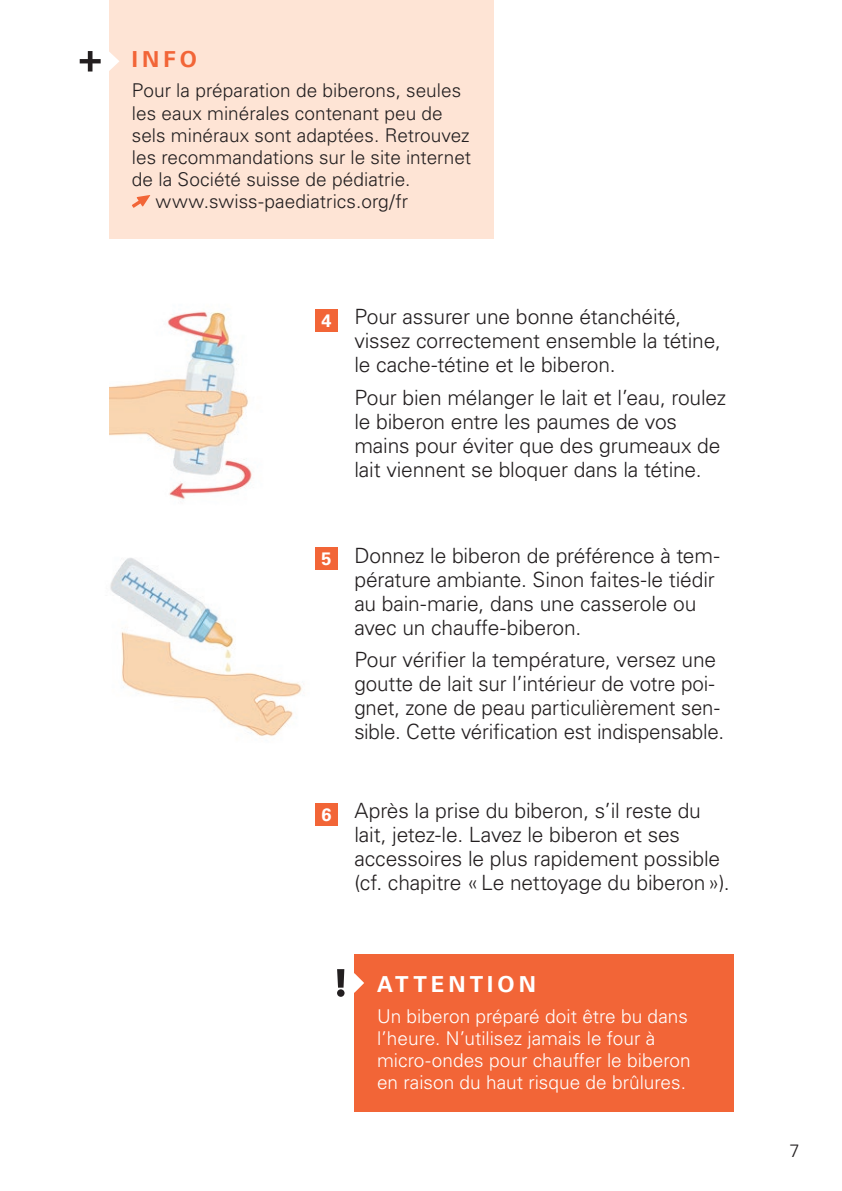
<style>
.page{position:relative;width:842px;height:1191px;background:#fff}
.page>*{position:absolute;margin:0;border:0;box-sizing:border-box;transform-origin:0 0}
.t1{font:700 22px "Univers LT Pro 65";letter-spacing:.185em;color:#fff}
.t2{font:700 22px "Univers LT Pro 65";color:#f26537}
.t3{font:300 21px/24px "Univers LT Pro 45";letter-spacing:-.01em;color:#231f20}
.t4{font:300 19px "Univers LT Pro 45";color:#231f20}
.t5{font:300 19px/22px "Univers LT Pro 45";color:#fff}
.t6{font:700 18px "Univers LT Pro 65";color:#fff}
.t7{font:300 18px "Univers LT Pro 45";color:#231f20}
</style>
<div class="page">
<div style="left:354px;top:953px;width:380px;height:158px;background:#f26537"></div>
<svg style="left:337px;top:969px;width:27px;height:27px"></svg>
<div style="left:315px;top:309px;width:23px;height:23px;background:#f26537"></div>
<div style="left:315px;top:547px;width:23px;height:23px;background:#f26537"></div>
<div style="left:315px;top:803px;width:23px;height:22px;background:#f26537"></div>
<div style="left:109px;top:0;width:385px;height:238px;background:#fee4d5"></div>
<svg style="left:132px;top:195px;width:18px;height:13px"></svg>
<svg style="left:80px;top:51px;width:39px;height:20px"></svg>
<img style="left:109px;top:311px;width:143px;height:188px">
<img style="left:110px;top:558px;width:192px;height:179px">
<p class="t2" style="left:132px;top:44px;width:66px">INFO</p>
<p class="t4" style="left:132px;top:78px;width:331px">Pour la préparation de biberons, seules</p>
<p class="t4" style="left:132px;top:100px;width:312px">les eaux minérales contenant peu de</p>
<p class="t4" style="left:132px;top:122px;width:339px">sels minéraux sont adaptées. Retrouvez</p>
<p class="t4" style="left:132px;top:144px;width:341px">les recommandations sur le site internet</p>
<p class="t4" style="left:132px;top:166px;width:280px">de la Société suisse de pédiatrie.</p>
<p class="t4" style="left:155px;top:188px;width:254px">www.swiss-paediatrics.org/fr</p>
<p class="t6" style="left:322px;top:308px;width:12px">4</p>
<p class="t3" style="left:354px;top:304px;width:368px">Pour assurer une bonne étanchéité, vissez correctement ensemble la tétine, le cache-tétine et le biberon.</p>
<p class="t3" style="left:354px;top:385px;width:373px">Pour bien mélanger le lait et l’eau, roulez le biberon entre les paumes de vos mains pour éviter que des grumeaux de lait viennent se bloquer dans la tétine.</p>
<p class="t6" style="left:322px;top:546px;width:12px">5</p>
<p class="t3" style="left:354px;top:542px;width:367px">Donnez le biberon de préférence à tem&shy;pérature ambiante. Sinon faites-le tiédir au bain-marie, dans une casserole ou avec un chauffe-biberon.</p>
<p class="t3" style="left:354px;top:647px;width:371px">Pour vérifier la température, versez une goutte de lait sur l’intérieur de votre poi&shy;gnet, zone de peau particulièrement sen&shy;sible. Cette vérification est indispensable.</p>
<p class="t6" style="left:322px;top:802px;width:12px">6</p>
<p class="t3" style="left:354px;top:798px;width:377px">Après la prise du biberon, s’il reste du lait, jetez-le. Lavez le biberon et ses accessoires le plus rapidement possible (cf. chapitre «Le nettoyage du biberon»).</p>
<p class="t1" style="left:377px;top:969px;width:160px">ATTENTION</p>
<p class="t5" style="left:377px;top:1004px;width:315px">Un biberon préparé doit être bu dans l’heure. N’utilisez jamais le four à micro-ondes pour chauffer le biberon en raison du haut risque de brûlures.</p>
<p class="t7" style="left:789px;top:1138px;width:12px">7</p>
</div>
